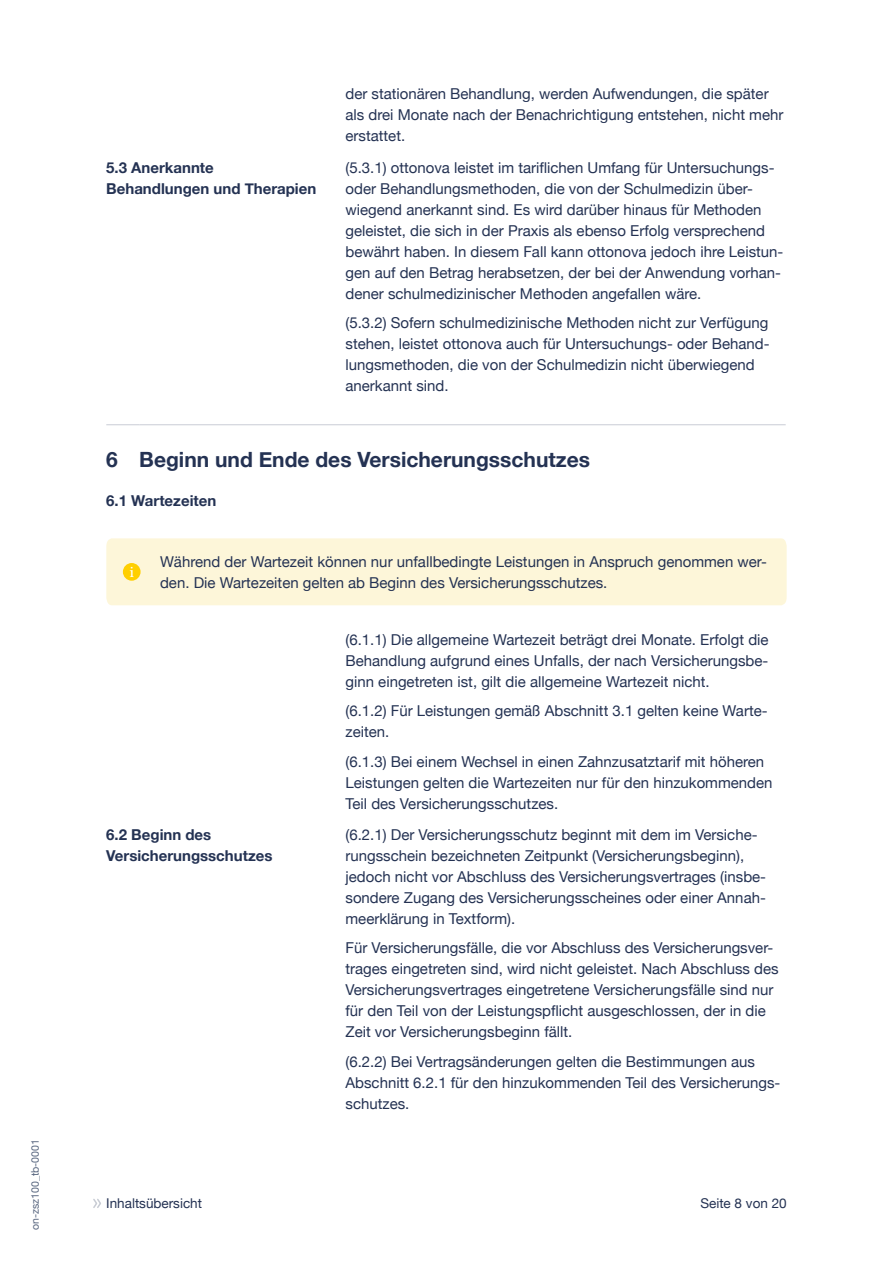
<style>
.page{position:relative;width:893px;height:1263px;background:#fff}
.page>*{position:absolute;margin:0;border:0;box-sizing:border-box;transform-origin:0 0}
.t1{font:700 21px "Helvetica Neue";color:#243253}
.t2{font:15px/21px "Helvetica Neue";color:#243253}
.t3{font:700 15px/21px "Helvetica Neue";color:#243253}
.t4{font:15px "Plantagenet Cherokee";color:#fff}
.t5{font:13.5px "Helvetica Neue";color:#243253}
.t6{font:10.5px "Helvetica Neue";color:#596780}
</style>
<div class="page">
<svg style="left:93px;top:1199px;width:8px;height:9px"></svg>
<hr style="left:106px;top:424px;width:33px;height:1px;background:#c9ccd5">
<hr style="left:139px;top:424px;width:647px;height:1px;background:#c9ccd5">
<div style="left:106px;top:538px;width:681px;height:67px;background:#fdf6d9"></div>
<div style="left:123px;top:563px;width:18px;height:18px;background:#ffcf00;border-radius:50%"></div>
<p class="t6" style="left:28px;top:1230px;width:93px;rotate:-90deg">on-zsz100_tb-0001</p>
<p class="t2" style="left:345px;top:84px;width:439px">der stationären Behandlung, werden Aufwendungen, die später als drei Monate nach der Benachrichtigung entstehen, nicht mehr erstattet.</p>
<p class="t3" style="left:106px;top:158px;width:212px">5.3 Anerkannte<br>Behandlungen und Therapien</p>
<p class="t2" style="left:345px;top:158px;width:439px">(5.3.1) ottonova leistet im tariflichen Umfang für Untersuchungs&shy;oder Behandlungsmethoden, die von der Schulmedizin über&shy;wiegend anerkannt sind. Es wird darüber hinaus für Methoden geleistet, die sich in der Praxis als ebenso Erfolg versprechend bewährt haben. In diesem Fall kann ottonova jedoch ihre Leistun&shy;gen auf den Betrag herabsetzen, der bei der Anwendung vorhan&shy;dener schulmedizinischer Methoden angefallen wäre.</p>
<p class="t2" style="left:345px;top:313px;width:425px">(5.3.2) Sofern schulmedizinische Methoden nicht zur Verfügung stehen, leistet ottonova auch für Untersuchungs- oder Behand&shy;lungsmethoden, die von der Schulmedizin nicht überwiegend anerkannt sind.</p>
<h1 class="t1" style="left:106px;top:442px;width:485px">6 Beginn und Ende des Versicherungsschutzes</h1>
<p class="t3" style="left:106px;top:490px;width:112px">6.1 Wartezeiten</p>
<p class="t4" style="left:130px;top:563px;width:6px">i</p>
<p class="t2" style="left:160px;top:552px;width:608px">Während der Wartezeit können nur unfallbedingte Leistungen in Anspruch genommen wer&shy;den. Die Wartezeiten gelten ab Beginn des Versicherungsschutzes.</p>
<p class="t2" style="left:345px;top:629px;width:425px;text-align:justify">(6.1.1) Die allgemeine Wartezeit beträgt drei Monate. Erfolgt die Behandlung aufgrund eines Unfalls, der nach Versicherungsbe&shy;ginn eingetreten ist, gilt die allgemeine Wartezeit nicht.</p>
<p class="t2" style="left:345px;top:701px;width:424px">(6.1.2) Für Leistungen gemäß Abschnitt 3.1 gelten keine Warte&shy;zeiten.</p>
<p class="t2" style="left:345px;top:751px;width:429px">(6.1.3) Bei einem Wechsel in einen Zahnzusatztarif mit höheren<br>Leistungen gelten die Wartezeiten nur für den hinzukommenden<br>Teil des Versicherungsschutzes.</p>
<p class="t3" style="left:106px;top:825px;width:168px">6.2 Beginn des<br>Versicherungsschutzes</p>
<p class="t2" style="left:345px;top:825px;width:422px">(6.2.1) Der Versicherungsschutz beginnt mit dem im Versiche&shy;rungsschein bezeichneten Zeitpunkt (Versicherungsbeginn), jedoch nicht vor Abschluss des Versicherungsvertrages (insbe&shy;sondere Zugang des Versicherungsscheines oder einer Annah&shy;meerklärung in Textform).</p>
<p class="t2" style="left:345px;top:938px;width:435px">Für Versicherungsfälle, die vor Abschluss des Versicherungsver&shy;trages eingetreten sind, wird nicht geleistet. Nach Abschluss des Versicherungsvertrages eingetretene Versicherungsfälle sind nur für den Teil von der Leistungspflicht ausgeschlossen, der in die Zeit vor Versicherungsbeginn fällt.</p>
<p class="t2" style="left:345px;top:1052px;width:436px">(6.2.2) Bei Vertragsänderungen gelten die Bestimmungen aus<br>Abschnitt 6.2.1 für den hinzukommenden Teil des Versicherungs&shy;schutzes.</p>
<p class="t5" style="left:106px;top:1193px;width:97px">Inhaltsübersicht</p>
<p class="t5" style="left:700px;top:1193px;width:88px">Seite 8 von 20</p>
</div>
